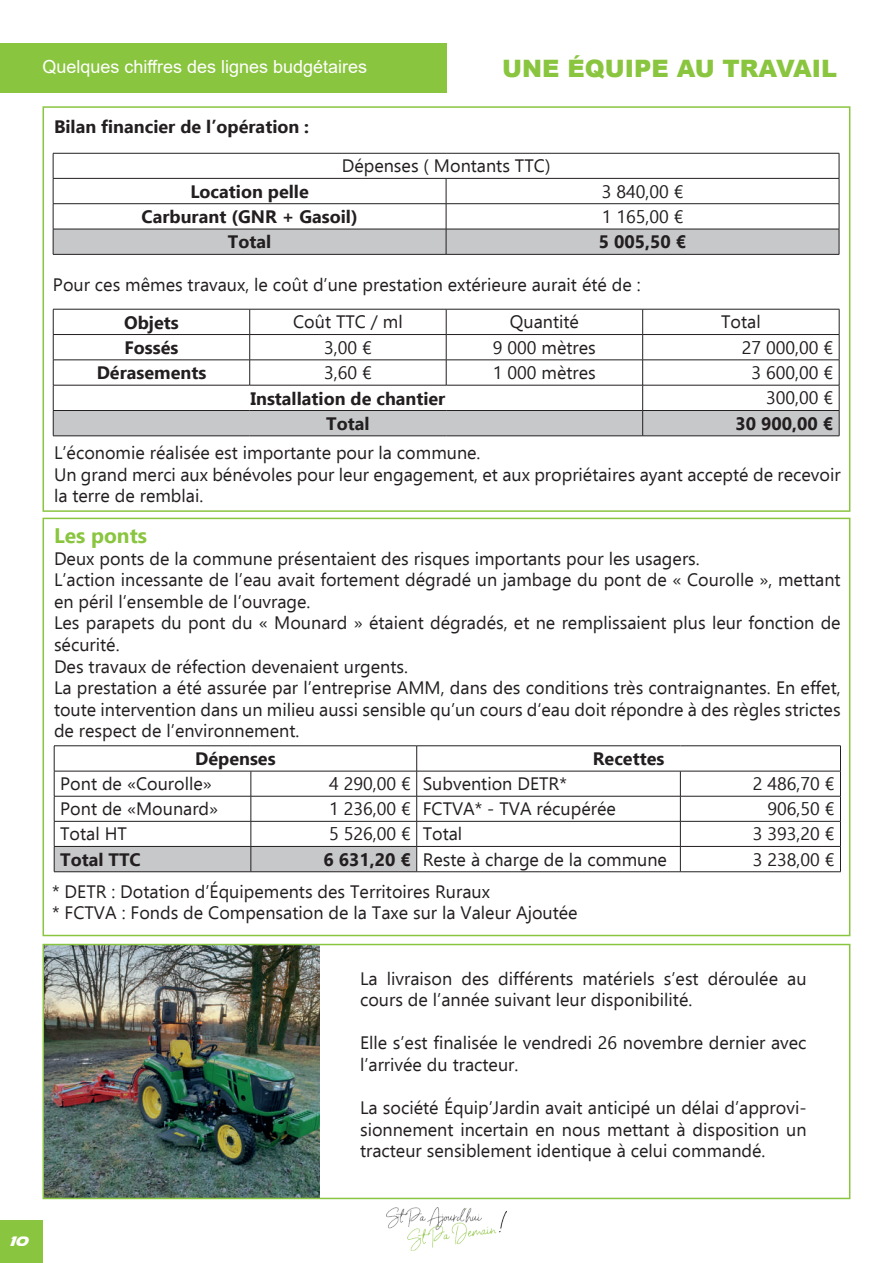
<style>
.page{position:relative;width:893px;height:1263px;background:#fff}
.page>*{position:absolute;margin:0;border:0;box-sizing:border-box;transform-origin:0 0}
.t1{font:900 24px "Arial";color:#8ac53f}
.t2{font:700 21px "Ebrima";color:#8ac53f}
.t3{font:18px/21.6px "Ebrima";color:#231f20}
.t4{font:700 18px "Ebrima";color:#231f20}
.t5{font:18px "Arial";color:#fff}
.t6{font:18px "Airstrike";color:#fff}
.s1{font-weight:700}
</style>
<div class="page">
<div style="left:0;top:43px;width:446px;height:49px;background:#8ac53f"></div>
<img style="left:387px;top:1208px;width:119px;height:42px">
<div style="left:0;top:1220px;width:43px;height:43px;background:#8ac53f"></div>
<hr style="left:54px;top:745px;width:197px;height:1px;background:#231f20">
<hr style="left:251px;top:745px;width:166px;height:1px;background:#231f20">
<hr style="left:417px;top:745px;width:263px;height:1px;background:#231f20">
<hr style="left:680px;top:745px;width:161px;height:1px;background:#231f20">
<svg style="left:54px;top:746px;width:787px;height:125px"></svg>
<hr style="left:54px;top:871px;width:197px;height:1px;background:#231f20">
<hr style="left:251px;top:871px;width:166px;height:1px;background:#231f20">
<hr style="left:417px;top:871px;width:263px;height:1px;background:#231f20">
<hr style="left:680px;top:871px;width:161px;height:1px;background:#231f20">
<div style="left:43px;top:106px;width:807px;height:406px;border:2px solid #8ac53f"></div>
<img style="left:46px;top:947px;width:273px;height:249px">
<div style="left:43px;top:944px;width:807px;height:255px;border:2px solid #8ac53f"></div>
<svg style="left:53px;top:309px;width:787px;height:127px"></svg>
<hr style="left:53px;top:436px;width:197px;height:1px;background:#231f20">
<hr style="left:250px;top:436px;width:196px;height:1px;background:#231f20">
<hr style="left:446px;top:436px;width:197px;height:1px;background:#231f20">
<hr style="left:643px;top:436px;width:196px;height:1px;background:#231f20">
<svg style="left:53px;top:153px;width:787px;height:101px"></svg>
<hr style="left:53px;top:254px;width:393px;height:1px;background:#231f20">
<hr style="left:446px;top:254px;width:393px;height:1px;background:#231f20">
<div style="left:43px;top:518px;width:807px;height:418px;border:2px solid #8ac53f"></div>
<p class="t5" style="left:43px;top:54px;width:326px">Quelques chiffres des lignes budgétaires</p>
<p class="t4" style="left:54px;top:113px;width:257px">Bilan financier de l’opération :</p>
<h1 class="t1" style="left:502px;top:51px;width:337px">UNE ÉQUIPE AU TRAVAIL</h1>
<p class="t3" style="left:342px;top:155px;width:210px">Dépenses ( Montants TTC)</p>
<p class="t4" style="left:190px;top:177px;width:120px">Location pelle</p>
<p class="t3" style="left:602px;top:180px;width:83px">3 840,00 €</p>
<p class="t4" style="left:142px;top:202px;width:218px">Carburant (GNR + Gasoil)</p>
<p class="t3" style="left:602px;top:205px;width:83px">1 165,00 €</p>
<p class="t4" style="left:228px;top:228px;width:45px">Total</p>
<p class="t4" style="left:599px;top:228px;width:89px">5 005,50 €</p>
<p class="t3" style="left:53px;top:273px;width:589px">Pour ces mêmes travaux, le coût d’une prestation extérieure aurait été de :</p>
<p class="t4" style="left:124px;top:308px;width:56px">Objets</p>
<p class="t3" style="left:293px;top:311px;width:111px">Coût TTC / ml</p>
<p class="t3" style="left:510px;top:311px;width:71px">Quantité</p>
<p class="t3" style="left:721px;top:311px;width:41px">Total</p>
<p class="t4" style="left:125px;top:333px;width:55px">Fossés</p>
<p class="t3" style="left:324px;top:336px;width:49px">3,00 €</p>
<p class="t3" style="left:493px;top:336px;width:104px">9 000 mètres</p>
<p class="t3" style="left:742px;top:336px;width:93px">27 000,00 €</p>
<p class="t4" style="left:97px;top:359px;width:111px">Dérasements</p>
<p class="t3" style="left:324px;top:361px;width:49px">3,60 €</p>
<p class="t3" style="left:493px;top:361px;width:104px">1 000 mètres</p>
<p class="t3" style="left:751px;top:361px;width:83px">3 600,00 €</p>
<p class="t4" style="left:250px;top:384px;width:196px">Installation de chantier</p>
<p class="t3" style="left:766px;top:387px;width:69px">300,00 €</p>
<p class="t4" style="left:326px;top:409px;width:45px">Total</p>
<p class="t4" style="left:735px;top:409px;width:99px">30 900,00 €</p>
<p class="t3" style="left:54px;top:441px;width:788px">L’économie réalisée est importante pour la commune.<br>Un grand merci aux bénévoles pour leur engagement, et aux propriétaires ayant accepté de recevoir la terre de remblai.</p>
<p class="t2" style="left:54px;top:519px;width:95px">Les ponts</p>
<p class="t3" style="left:54px;top:547px;width:788px">Deux ponts de la commune présentaient des risques importants pour les usagers.<br>L’action incessante de l’eau avait fortement dégradé un jambage du pont de « Courolle », mettant en péril l’ensemble de l’ouvrage.<br>Les parapets du pont du « Mounard » étaient dégradés, et ne remplissaient plus leur fonction de sécurité.<br>Des travaux de réfection devenaient urgents.<br>La prestation a été assurée par l’entreprise AMM, dans des conditions très contraignantes. En effet, toute intervention dans un milieu aussi sensible qu’un cours d‘eau doit répondre à des règles strictes de respect de l’environnement.</p>
<p class="t4" style="left:195px;top:744px;width:82px">Dépenses</p>
<p class="t4" style="left:593px;top:744px;width:73px">Recettes</p>
<p class="t3" style="left:60px;top:772px;width:153px">Pont de «Courolle»</p>
<p class="t3" style="left:329px;top:772px;width:239px">4 290,00 € Subvention DETR*</p>
<p class="t3" style="left:753px;top:772px;width:83px">2 486,70 €</p>
<p class="t3" style="left:60px;top:797px;width:160px">Pont de «Mounard»</p>
<p class="t3" style="left:329px;top:797px;width:288px">1 236,00 € FCTVA* - TVA récupérée</p>
<p class="t3" style="left:767px;top:797px;width:69px">906,50 €</p>
<p class="t3" style="left:60px;top:823px;width:68px">Total HT</p>
<p class="t3" style="left:329px;top:823px;width:135px">5 526,00 € Total</p>
<p class="t3" style="left:753px;top:823px;width:83px">3 393,20 €</p>
<p class="t4" style="left:60px;top:845px;width:82px">Total TTC</p>
<p class="t3" style="left:323px;top:848px;width:345px"><span class="s1">6 631,20 €</span> Reste à charge de la commune</p>
<p class="t3" style="left:753px;top:848px;width:83px">3 238,00 €</p>
<p class="t3" style="left:52px;top:880px;width:527px">* DETR : Dotation d’Équipements des Territoires Ruraux<br>* FCTVA : Fonds de Compensation de la Taxe sur la Valeur Ajoutée</p>
<p class="t3" style="left:360px;top:967px;width:448px">La livraison des différents matériels s’est déroulée au cours de l’année suivant leur disponibilité.</p>
<p class="t3" style="left:360px;top:1031px;width:448px">Elle s’est finalisée le vendredi 26 novembre dernier avec l’arrivée du tracteur.</p>
<p class="t3" style="left:360px;top:1096px;width:448px;text-align:justify">La société Équip’Jardin avait anticipé un délai d’approvi&shy;sionnement incertain en nous mettant à disposition un tracteur sensiblement identique à celui commandé.</p>
<p class="t6" style="left:9px;top:1232px;width:20px">10</p>
</div>
